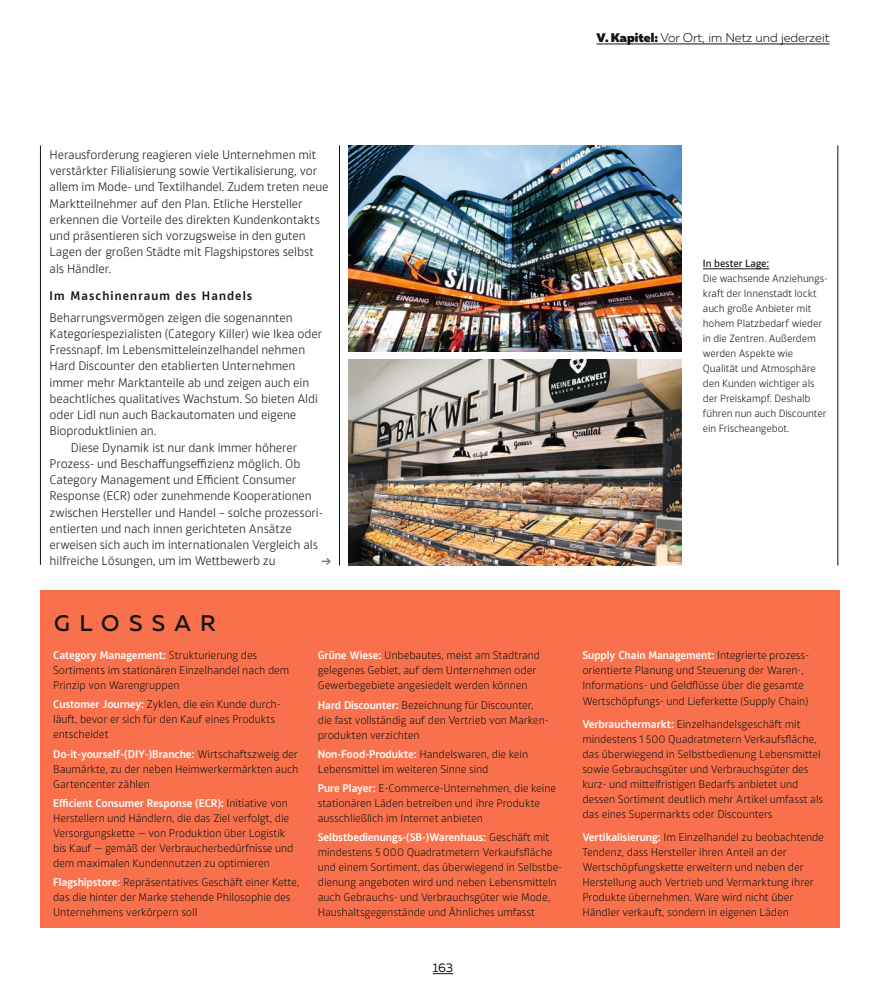
<style>
.page{position:relative;width:886px;height:993px;background:#fff}
.page>*{position:absolute;margin:0;border:0;box-sizing:border-box;transform-origin:0 0}
.t1{font:500 22.5px "Muller";letter-spacing:.42em;color:#131413}
.t2{font:300 12.5px "Muller";color:#131413}
.t3{font:12.5px "Muller";color:#131413}
.t4{font:300 11.88px/16.2px "Akwe Pro";letter-spacing:-.01em;color:#131413}
.t5{font:600 11.88px "Akwe Pro";letter-spacing:.09em;color:#131413}
.t6{font:300 10.62px/15px "Akwe Pro";letter-spacing:-.01em;color:#131413}
.t7{font:300 10px/15px "Akwe Pro";letter-spacing:-.01em;color:#131413}
.t8{font:500 10px "Akwe Pro";letter-spacing:-.01em;color:#131413}
.s1{font-weight:900}
.s2{font-weight:600;color:#fff}
</style>
<div class="page">
<div style="left:41px;top:589px;width:799px;height:338px;background:#f9714c"></div>
<hr style="left:339px;top:145px;width:1px;height:420px;background:#131413">
<hr style="left:837px;top:145px;width:1px;height:420px;background:#131413">
<hr style="left:40px;top:145px;width:1px;height:419px;background:#131413">
<hr style="left:703px;top:268px;width:66px;height:1px;background:#131413">
<svg style="left:322px;top:558px;width:9px;height:6px"></svg>
<img style="left:349px;top:145px;width:333px;height:206px">
<img style="left:349px;top:359px;width:333px;height:206px">
<svg style="left:433px;top:973px;width:20px;height:1px"></svg>
<hr style="left:596px;top:44px;width:234px;height:1px;background:#131413">
<p class="t2" style="left:596px;top:31px;width:235px"><span class="s1">V. Kapitel:</span> Vor Ort, im Netz und jederzeit</p>
<p class="t4" style="left:50px;top:146px;width:280px">Herausforderung reagieren viele Unternehmen mit verstärkter Filialisierung sowie Vertikalisierung, vor allem im Mode- und Textilhandel. Zudem treten neue Marktteilnehmer auf den Plan. Etliche Hersteller erkennen die Vorteile des direkten Kundenkontakts und präsentieren sich vorzugsweise in den guten Lagen der großen Städte mit Flagshipstores selbst als Händler.</p>
<p class="t5" style="left:50px;top:286px;width:204px">Im Maschinenraum des Handels</p>
<p class="t4" style="left:50px;top:308px;width:244px">Beharrungsvermögen zeigen die sogenannten</p>
<p class="t4" style="left:50px;top:324px;width:274px">Kategoriespezialisten (Category Killer) wie Ikea oder</p>
<p class="t4" style="left:50px;top:341px;width:257px">Fressnapf. Im Lebensmitteleinzelhandel nehmen</p>
<p class="t4" style="left:50px;top:357px;width:247px">Hard Discounter den etablierten Unternehmen</p>
<p class="t4" style="left:50px;top:373px;width:261px">immer mehr Marktanteile ab und zeigen auch ein</p>
<p class="t4" style="left:50px;top:389px;width:270px">beachtliches qualitatives Wachstum. So bieten Aldi</p>
<p class="t4" style="left:50px;top:405px;width:248px">oder Lidl nun auch Backautomaten und eigene</p>
<p class="t4" style="left:50px;top:422px;width:108px">Bioproduktlinien an.</p>
<p class="t4" style="left:71px;top:438px;width:228px">Diese Dynamik ist nur dank immer höherer</p>
<p class="t4" style="left:50px;top:454px;width:252px">Prozess- und Beschaffungseffizienz möglich. Ob</p>
<p class="t4" style="left:50px;top:470px;width:248px">Category Management und Efficient Consumer</p>
<p class="t4" style="left:50px;top:487px;width:264px">Response (ECR) oder zunehmende Kooperationen</p>
<p class="t4" style="left:50px;top:503px;width:275px">zwischen Hersteller und Handel – solche prozessori-</p>
<p class="t4" style="left:50px;top:519px;width:244px">entierten und nach innen gerichteten Ansätze</p>
<p class="t4" style="left:50px;top:535px;width:270px">erweisen sich auch im internationalen Vergleich als</p>
<p class="t4" style="left:50px;top:552px;width:227px">hilfreiche Lösungen, um im Wettbewerb zu</p>
<h1 class="t1" style="left:54px;top:608px;width:163px">GLOSSAR</h1>
<p class="t6" style="left:53px;top:647px;width:238px"><span class="s2">Category Management:</span> Strukturierung des<br>Sortiments im stationären Einzelhandel nach dem<br>Prinzip von Warengruppen</p>
<p class="t6" style="left:53px;top:696px;width:229px"><span class="s2">Customer Journey:</span> Zyklen, die ein Kunde durch&shy;läuft, bevor er sich für den Kauf eines Produkts entscheidet</p>
<p class="t6" style="left:53px;top:745px;width:247px;text-align:justify"><span class="s2">Do-it-yourself-(DIY-)Branche:</span> Wirtschaftszweig der Baumärkte, zu der neben Heimwerkermärkten auch Gartencenter zählen</p>
<p class="t6" style="left:53px;top:794px;width:242px"><span class="s2">Efficient Consumer Response (ECR):</span> Initiative von Herstellern und Händlern, die das Ziel verfolgt, die Versorgungskette — von Produktion über Logistik bis Kauf — gemäß der Verbraucherbedürfnisse und dem maximalen Kundennutzen zu optimieren</p>
<p class="t6" style="left:53px;top:873px;width:248px"><span class="s2">Flagshipstore:</span> Repräsentatives Geschäft einer Kette, das die hinter der Marke stehende Philosophie des<br>Unternehmens verkörpern soll</p>
<p class="t6" style="left:318px;top:647px;width:224px"><span class="s2">Grüne Wiese:</span> Unbebautes, meist am Stadtrand gelegenes Gebiet, auf dem Unternehmen oder<br>Gewerbegebiete angesiedelt werden können</p>
<p class="t6" style="left:318px;top:696px;width:231px"><span class="s2">Hard Discounter:</span> Bezeichnung für Discounter, die fast vollständig auf den Vertrieb von Marken&shy;produkten verzichten</p>
<p class="t6" style="left:318px;top:745px;width:212px"><span class="s2">Non-Food-Produkte:</span> Handelswaren, die kein<br>Lebensmittel im weiteren Sinne sind</p>
<p class="t6" style="left:318px;top:779px;width:240px"><span class="s2">Pure Player:</span> E-Commerce-Unternehmen, die keine stationären Läden betreiben und ihre Produkte ausschließlich im Internet anbieten</p>
<p class="t6" style="left:318px;top:828px;width:246px"><span class="s2">Selbstbedienungs-(SB-)Warenhaus:</span> Geschäft mit mindestens 5 000 Quadratmetern Verkaufsfläche und einem Sortiment, das überwiegend in Selbstbe&shy;dienung angeboten wird und neben Lebensmitteln auch Gebrauchs- und Verbrauchsgüter wie Mode, Haushaltsgegenstände und Ähnliches umfasst</p>
<p class="t3" style="left:433px;top:959px;width:22px">163</p>
<p class="t8" style="left:703px;top:255px;width:68px">In bester Lage:</p>
<p class="t7" style="left:703px;top:270px;width:126px">Die wachsende Anziehungs&shy;kraft der Innenstadt lockt auch große Anbieter mit hohem Platzbedarf wieder in die Zentren. Außerdem werden Aspekte wie<br>Qualität und Atmosphäre den Kunden wichtiger als der Preiskampf. Deshalb führen nun auch Discounter ein Frischeangebot.</p>
<p class="t6" style="left:582px;top:647px;width:227px"><span class="s2">Supply Chain Management:</span> Integrierte prozess&shy;orientierte Planung und Steuerung der Waren-, Informations- und Geldflüsse über die gesamte Wertschöpfungs- und Lieferkette (Supply Chain)</p>
<p class="t6" style="left:582px;top:715px;width:242px"><span class="s2">Verbrauchermarkt:</span> Einzelhandelsgeschäft mit mindestens 1 500 Quadratmetern Verkaufsfläche, das überwiegend in Selbstbedienung Lebensmittel sowie Gebrauchsgüter und Verbrauchsgüter des kurz- und mittelfristigen Bedarfs anbietet und dessen Sortiment deutlich mehr Artikel umfasst als das eines Supermarkts oder Discounters</p>
<p class="t6" style="left:582px;top:828px;width:243px"><span class="s2">Vertikalisierung:</span> Im Einzelhandel zu beobachtende Tendenz, dass Hersteller ihren Anteil an der Wertschöpfungskette erweitern und neben der Herstellung auch Vertrieb und Vermarktung ihrer Produkte übernehmen. Ware wird nicht über Händler verkauft, sondern in eigenen Läden</p>
</div>
